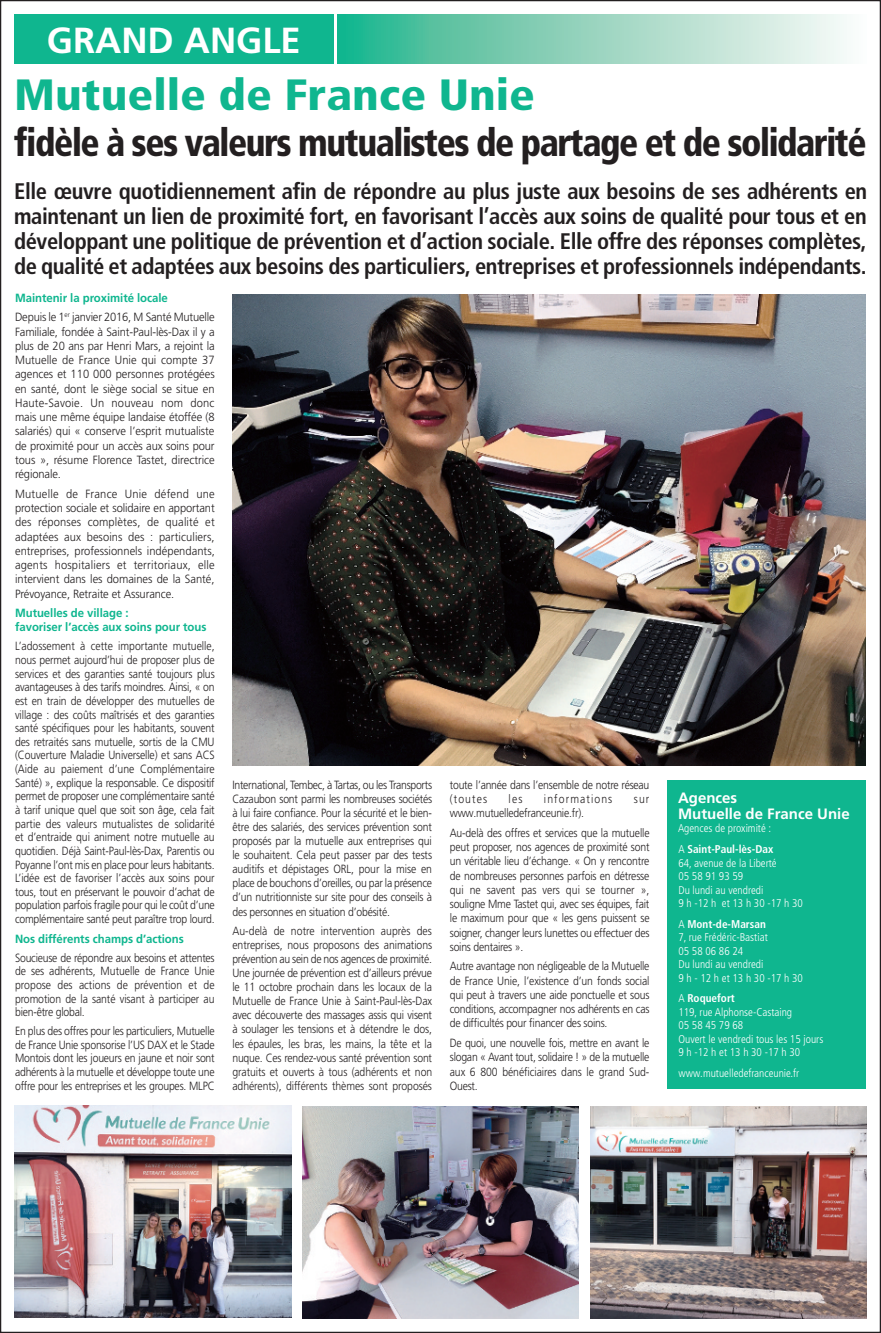
<style>
.page{position:relative;width:881px;height:1333px;background:#fff}
.page>*{position:absolute;margin:0;border:0;box-sizing:border-box;transform-origin:0 0}
.ID-TITRE{font:900 condensed 43.75px "Frutiger LT Pro";color:#0fb68f;scale:1.1 1}
.ID-TITRE-2{font:900 condensed 38.75px "Frutiger LT Pro";letter-spacing:-.04em;color:#231f20;scale:.92 1}
.ID-GRAND_ANGLE{font:700 36.25px "Frutiger LT Pro";color:#fff}
.ID-ACCROCHE{font:700 condensed 22.5px/25px "Frutiger LT Pro";letter-spacing:-.02em;color:#231f20;text-align:justify}
.PAVE_CONTACT{font:700 15px/16.2px "Frutiger LT Pro";color:#fff}
.TEXTE_REDAC_SIMPLE{font:300 11.88px/13.6px "Frutiger LT Pro";letter-spacing:-.02em;color:#231f20;text-align:justify;scale:.88 1}
.TEXTE_REDAC_AVEC_LET{font:300 11.88px/14.2px "Frutiger LT Pro";letter-spacing:-.005em;color:#231f20;text-align:justify;scale:.94 1}
._05-INTERTITRE{font:700 11.88px/14.2px "Frutiger LT Pro";letter-spacing:-.005em;color:#0fb68f;scale:.96 1}
.TEXTE_REDAC_SIMPLE-2{font:300 11.88px "Frutiger LT Pro";letter-spacing:.105em;color:#231f20;scale:.88 1}
.PAVÉ_CONTACT_MAIGRE{font:300 condensed 11.25px/13.5px "Frutiger LT Pro";color:#fff}
.PAVÉ_CONTACT_MAIGRE-2{font:700 condensed 11.25px "Frutiger LT Pro";color:#fff}
.PAVE_CONTACT-2{font:300 condensed 11.25px "Frutiger LT Pro";color:#fff}
.s1{font-weight:300}
</style>
<div class="page">
<svg style="left:337px;top:14px;width:510px;height:50px"></svg>
<div style="left:14px;top:14px;width:319px;height:50px;background:#0fb68f"></div>
<img style="left:590px;top:1106px;width:276px;height:212px">
<img style="left:302px;top:1106px;width:276px;height:212px">
<img style="left:233px;top:294px;width:632px;height:471px">
<div style="left:667px;top:780px;width:198px;height:308px;background:#0fb68f"></div>
<img style="left:14px;top:1105px;width:277px;height:212px">
<p class="ID-GRAND_ANGLE" style="left:47px;top:19px;width:255px">GRAND ANGLE</p>
<p class="ID-TITRE" style="left:14px;top:68px;width:475px">Mutuelle de France Unie</p>
<p class="ID-TITRE-2" style="left:14px;top:119px;width:927px">fidèle à ses valeurs mutualistes de partage et de solidarité</p>
<p class="ID-ACCROCHE" style="left:14px;top:179px;width:854px">Elle œuvre quotidiennement afin de répondre au plus juste aux besoins de ses adhérents en maintenant un lien de proximité fort, en favorisant l’accès aux soins de qualité pour tous et en développant une politique de prévention et d’action sociale. Elle offre des réponses complètes, de qualité et adaptées aux besoins des particuliers, entreprises et professionnels indépendants.</p>
<p class="_05-INTERTITRE" style="left:15px;top:290px;width:161px">Maintenir la proximité locale</p>
<p class="TEXTE_REDAC_AVEC_LET" style="left:15px;top:310px;width:214px">Depuis le 1<sup>er</sup> janvier 2016, M Santé Mutuelle Familiale, fondée à Saint-Paul-lès-Dax il y a plus de 20 ans par Henri Mars, a rejoint la Mutuelle de France Unie qui compte 37 agences et 110 000 personnes protégées en santé, dont le siège social se situe en Haute-Savoie. Un nouveau nom donc mais une même équipe landaise étoffée (8 salariés) qui « conserve l’esprit mutualiste de proximité pour un accès aux soins pour tous », résume Florence Tastet, directrice régionale.</p>
<p class="TEXTE_REDAC_AVEC_LET" style="left:15px;top:486px;width:214px">Mutuelle de France Unie défend une protection sociale et solidaire en apportant des réponses complètes, de qualité et adaptées aux besoins des : particuliers, entreprises, professionnels indépendants, agents hospitaliers et territoriaux, elle intervient dans les domaines de la Santé, Prévoyance, Retraite et Assurance.</p>
<p class="_05-INTERTITRE" style="left:15px;top:606px;width:201px">Mutuelles de village :<br>favoriser l’accès aux soins pour tous</p>
<p class="TEXTE_REDAC_SIMPLE" style="left:15px;top:639px;width:228px">L’adossement à cette importante mutuelle, nous permet aujourd’hui de proposer plus de services et des garanties santé toujours plus avantageuses à des tarifs moindres. Ainsi, « on est en train de développer des mutuelles de village : des coûts maîtrisés et des garanties santé spécifiques pour les habitants, souvent des retraités sans mutuelle, sortis de la CMU (Couverture Maladie Universelle) et sans ACS (Aide au paiement d’une Complémentaire Santé) », explique la responsable. Ce dispositif permet de proposer une complémentaire santé à tarif unique quel que soit son âge, cela fait partie des valeurs mutualistes de solidarité et d’entraide qui animent notre mutuelle au quotidien. Déjà Saint-Paul-lès-Dax, Parentis ou Poyanne l’ont mis en place pour leurs habitants.<br>L’idée est de favoriser l’accès aux soins pour tous, tout en préservant le pouvoir d’achat de population parfois fragile pour qui le coût d’une complémentaire santé peut paraître trop lourd.</p>
<p class="_05-INTERTITRE" style="left:15px;top:931px;width:177px">Nos différents champs d’actions</p>
<p class="TEXTE_REDAC_SIMPLE" style="left:15px;top:950px;width:228px">Soucieuse de répondre aux besoins et attentes de ses adhérents, Mutuelle de France Unie propose des actions de prévention et de promotion de la santé visant à participer au bien-être global.</p>
<p class="TEXTE_REDAC_SIMPLE" style="left:15px;top:1024px;width:228px">En plus des offres pour les particuliers, Mutuelle de France Unie sponsorise l’US DAX et le Stade Montois dont les joueurs en jaune et noir sont adhérents à la mutuelle et développe toute une offre pour les entreprises et les groupes. MLPC</p>
<p class="TEXTE_REDAC_SIMPLE" style="left:232px;top:777px;width:228px;line-height:14.1px">International, Tembec, à Tartas, ou les Transports Cazaubon sont parmi les nombreuses sociétés à lui faire confiance. Pour la sécurité et le bien&shy;être des salariés, des services prévention sont proposés par la mutuelle aux entreprises qui le souhaitent. Cela peut passer par des tests auditifs et dépistages ORL, pour la mise en place de bouchons d’oreilles, ou par la présence d’un nutritionniste sur site pour des conseils à des personnes en situation d’obésité.</p>
<p class="TEXTE_REDAC_SIMPLE" style="left:232px;top:923px;width:228px;line-height:14.1px">Au-delà de notre intervention auprès des entreprises, nous proposons des animations prévention au sein de nos agences de proximité.<br>Une journée de prévention est d’ailleurs prévue le 11 octobre prochain dans les locaux de la Mutuelle de France Unie à Saint-Paul-lès-Dax avec découverte des massages assis qui visent à soulager les tensions et à détendre le dos, les épaules, les bras, les mains, la tête et la nuque. Ces rendez-vous santé prévention sont gratuits et ouverts à tous (adhérents et non adhérents), différents thèmes sont proposés</p>
<p class="TEXTE_REDAC_SIMPLE" style="left:450px;top:777px;width:228px;line-height:14.2px">toute l’année dans l’ensemble de notre réseau (toutes</p>
<p class="TEXTE_REDAC_SIMPLE" style="left:508px;top:792px;width:17px">les</p>
<p class="TEXTE_REDAC_SIMPLE-2" style="left:544px;top:792px;width:79px">informations</p>
<p class="TEXTE_REDAC_SIMPLE" style="left:634px;top:792px;width:19px">sur</p>
<p class="TEXTE_REDAC_SIMPLE" style="left:450px;top:806px;width:154px">www.mutuelledefranceunie.fr).</p>
<p class="TEXTE_REDAC_SIMPLE" style="left:450px;top:825px;width:228px;line-height:14.2px">Au-delà des offres et services que la mutuelle peut proposer, nos agences de proximité sont un véritable lieu d’échange. « On y rencontre de nombreuses personnes parfois en détresse qui ne savent pas vers qui se tourner », souligne Mme Tastet qui, avec ses équipes, fait le maximum pour que « les gens puissent se soigner, changer leurs lunettes ou effectuer des soins dentaires ».</p>
<p class="TEXTE_REDAC_SIMPLE" style="left:450px;top:959px;width:228px;line-height:14.2px">Autre avantage non négligeable de la Mutuelle de France Unie, l’existence d’un fonds social qui peut à travers une aide ponctuelle et sous conditions, accompagner nos adhérents en cas de difficultés pour financer des soins.</p>
<p class="TEXTE_REDAC_SIMPLE" style="left:450px;top:1035px;width:228px;line-height:14.2px">De quoi, une nouvelle fois, mettre en avant le slogan « Avant tout, solidaire ! » de la mutuelle aux 6 800 bénéficiaires dans le grand Sud-Ouest.</p>
<p class="PAVE_CONTACT" style="left:678px;top:789px;width:173px">Agences<br>Mutuelle de France Unie</p>
<p class="PAVE_CONTACT-2" style="left:678px;top:822px;width:95px">Agences de proximité :</p>
<p class="PAVÉ_CONTACT_MAIGRE-2" style="left:678px;top:842px;width:96px"><span class="s1">A</span> Saint-Paul-lès-Dax</p>
<p class="PAVÉ_CONTACT_MAIGRE" style="left:678px;top:856px;width:126px">64, avenue de la Liberté<br>05 58 91 93 59<br>Du lundi au vendredi<br>9 h -12 h et 13 h 30 -17 h 30</p>
<p class="PAVÉ_CONTACT_MAIGRE-2" style="left:678px;top:917px;width:89px"><span class="s1">A</span> Mont-de-Marsan</p>
<p class="PAVÉ_CONTACT_MAIGRE" style="left:678px;top:930px;width:126px">7, rue Frédéric-Bastiat<br>05 58 06 86 24<br>Du lundi au vendredi<br>9 h - 12 h et 13 h 30 -17 h 30</p>
<p class="PAVÉ_CONTACT_MAIGRE-2" style="left:678px;top:991px;width:58px"><span class="s1">A</span> Roquefort</p>
<p class="PAVÉ_CONTACT_MAIGRE" style="left:678px;top:1005px;width:146px">119, rue Alphonse-Castaing<br>05 58 45 79 68<br>Ouvert le vendredi tous les 15 jours<br>9 h -12 h et 13 h 30 -17 h 30</p>
<p class="PAVÉ_CONTACT_MAIGRE" style="left:678px;top:1066px;width:122px">www.mutuelledefranceunie.fr</p>
</div>
